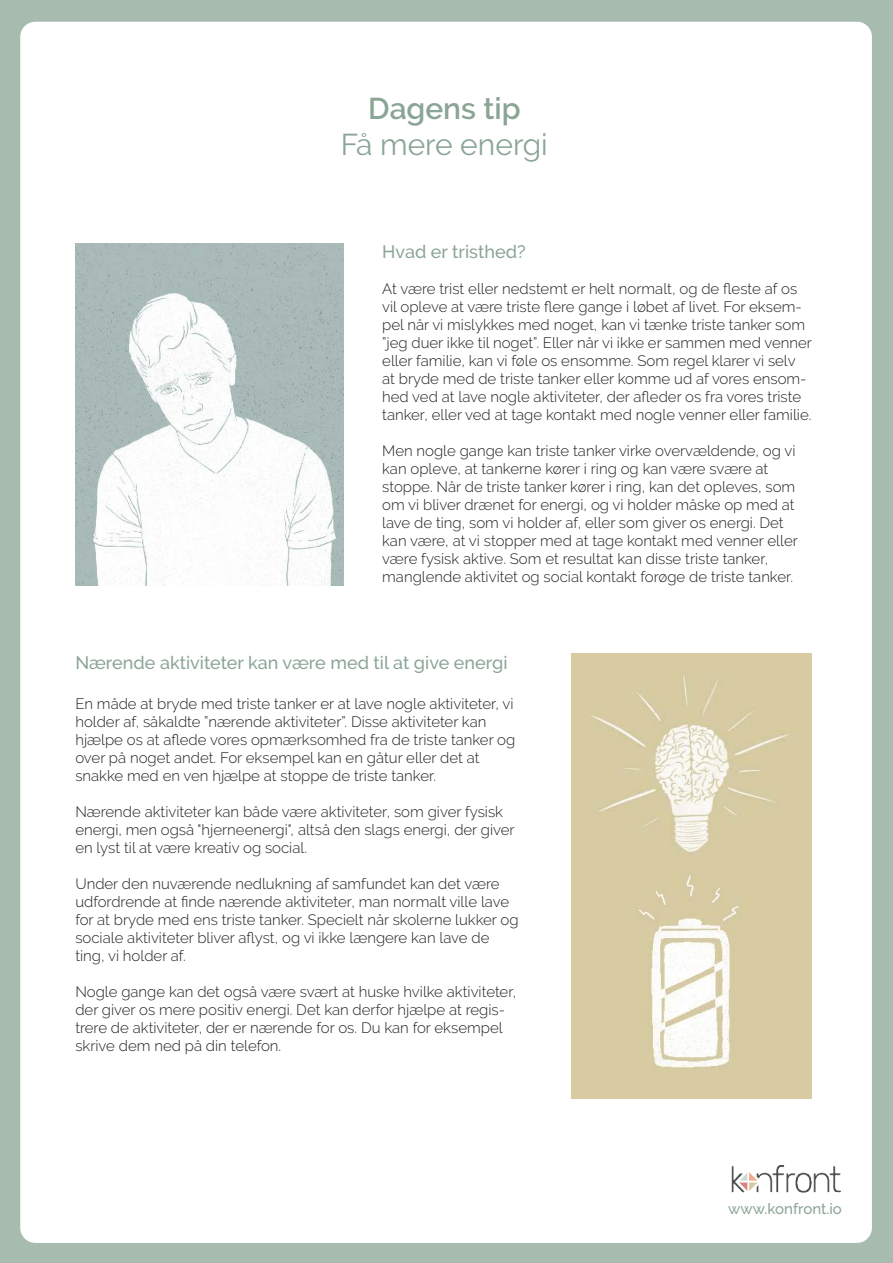
<style>
.page{position:relative;width:893px;height:1263px;background:#a8bbaf}
.page>*{position:absolute;margin:0;border:0;box-sizing:border-box;transform-origin:0 0}
.t1{font:30px "Raleway";color:#8ba595}
.t2{font:600 30px "Raleway";color:#8ba595}
.t3{font:500 18px "Raleway";color:#8ba595}
.t4{font:300 15px/18px "Raleway";color:#231f20}
.t5{font:500 15px "Raleway";color:#8ba595}
</style>
<div class="page">
<div style="left:20px;top:22px;width:852px;height:1221px;background:#fff;border-radius:15px"></div>
<img style="left:731px;top:1165px;width:110px;height:28px">
<img style="left:76px;top:243px;width:267px;height:342px">
<img style="left:571px;top:653px;width:241px;height:217px">
<img style="left:571px;top:870px;width:241px;height:228px">
<h1 class="t2" style="left:368px;top:97px;width:154px">Dagens tip</h1>
<h1 class="t1" style="left:341px;top:133px;width:208px">Få mere energi</h1>
<p class="t3" style="left:382px;top:244px;width:145px">Hvad er tristhed?</p>
<p class="t4" style="left:382px;top:279px;width:431px">At være trist eller nedstemt er helt normalt, og de fleste af os vil opleve at være triste flere gange i løbet af livet. For eksem&shy;pel når vi mislykkes med noget, kan vi tænke triste tanker som ”jeg duer ikke til noget”. Eller når vi ikke er sammen med venner eller familie, kan vi føle os ensomme. Som regel klarer vi selv at bryde med de triste tanker eller komme ud af vores ensom&shy;hed ved at lave nogle aktiviteter, der afleder os fra vores triste tanker, eller ved at tage kontakt med nogle venner eller familie.</p>
<p class="t4" style="left:382px;top:441px;width:417px">Men nogle gange kan triste tanker virke overvældende, og vi kan opleve, at tankerne kører i ring og kan være svære at stoppe. Når de triste tanker kører i ring, kan det opleves, som om vi bliver drænet for energi, og vi holder måske op med at lave de ting, som vi holder af, eller som giver os energi. Det kan være, at vi stopper med at tage kontakt med venner eller være fysisk aktive. Som et resultat kan disse triste tanker, manglende aktivitet og social kontakt forøge de triste tanker.</p>
<p class="t3" style="left:75px;top:656px;width:434px">Nærende aktiviteter kan være med til at give energi</p>
<p class="t4" style="left:75px;top:695px;width:441px">En måde at bryde med triste tanker er at lave nogle aktiviteter, vi holder af, såkaldte ”nærende aktiviteter”. Disse aktiviteter kan hjælpe os at aflede vores opmærksomhed fra de triste tanker og over på noget andet. For eksempel kan en gåtur eller det at snakke med en ven hjælpe at stoppe de triste tanker.</p>
<p class="t4" style="left:75px;top:803px;width:441px">Nærende aktiviteter kan både være aktiviteter, som giver fysisk energi, men også "hjerneenergi", altså den slags energi, der giver en lyst til at være kreativ og social.</p>
<p class="t4" style="left:75px;top:875px;width:445px">Under den nuværende nedlukning af samfundet kan det være udfordrende at finde nærende aktiviteter, man normalt ville lave for at bryde med ens triste tanker. Specielt når skolerne lukker og sociale aktiviteter bliver aflyst, og vi ikke længere kan lave de ting, vi holder af.</p>
<p class="t4" style="left:75px;top:983px;width:442px">Nogle gange kan det også være svært at huske hvilke aktiviteter, der giver os mere positiv energi. Det kan derfor hjælpe at regis&shy;trere de aktiviteter, der er nærende for os. Du kan for eksempel skrive dem ned på din telefon.</p>
<p class="t5" style="left:728px;top:1203px;width:115px">www.konfront.io</p>
</div>
